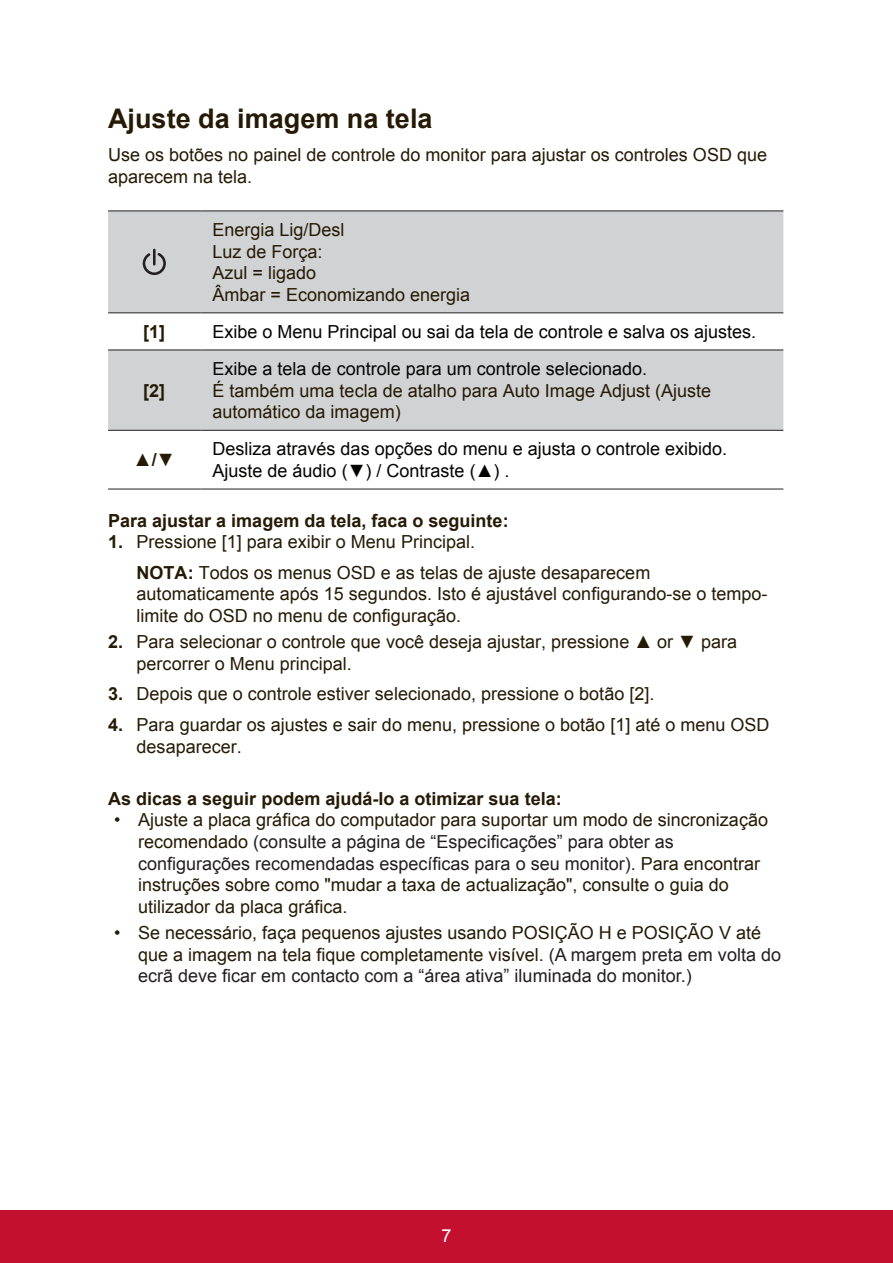
<style>
.page{position:relative;width:893px;height:1263px;background:#fff}
.page>*{position:absolute;margin:0;border:0;box-sizing:border-box;transform-origin:0 0}
.t1{font:700 27px "Arial";color:#251a05}
.t2{font:18px/21.6px "Arial";color:#251a05}
.t3{font:18px/21.6px "Arial";color:#040503}
.t4{font:700 18px "Arial";color:#251a05}
.t5{font:18px "Arial";color:#fff}
.s1{font-weight:700}
.s2{color:#231f20}
</style>
<div class="page">
<div style="left:0;top:1210px;width:892px;height:53px;background:#c3102f"></div>
<svg style="left:108px;top:211px;width:675px;height:219px;fill:#d1d2d4"></svg>
<hr style="left:108px;top:210px;width:92px;height:1px;background:#231f20">
<hr style="left:200px;top:210px;width:583px;height:1px;background:#231f20">
<hr style="left:108px;top:312px;width:92px;height:1px;background:#231f20">
<hr style="left:200px;top:312px;width:583px;height:1px;background:#231f20">
<hr style="left:108px;top:349px;width:92px;height:1px;background:#231f20">
<hr style="left:200px;top:349px;width:583px;height:1px;background:#231f20">
<hr style="left:108px;top:430px;width:92px;height:1px;background:#231f20">
<hr style="left:200px;top:430px;width:583px;height:1px;background:#231f20">
<hr style="left:108px;top:488px;width:92px;height:1px;background:#231f20">
<hr style="left:200px;top:488px;width:583px;height:1px;background:#231f20">
<svg style="left:143px;top:249px;width:23px;height:26px"></svg>
<h1 class="t1" style="left:108px;top:100px;width:326px">Ajuste da imagem na tela</h1>
<p class="t2" style="left:108px;top:144px;width:660px">Use os botões no painel de controle do monitor para ajustar os controles OSD que aparecem na tela.</p>
<p class="t2" style="left:212px;top:219px;width:259px">Energia Lig/Desl<br>Luz de Força:<br>Azul = ligado<br>Âmbar = Economizando energia</p>
<p class="t4" style="left:143px;top:320px;width:23px">[1]</p>
<p class="t3" style="left:212px;top:321px;width:545px">Exibe o Menu Principal ou sai da tela de controle e salva os ajustes.</p>
<p class="t4" style="left:143px;top:378px;width:23px">[2]</p>
<p class="t3" style="left:212px;top:358px;width:436px">Exibe a tela de controle para um controle selecionado.</p>
<p class="t2" style="left:212px;top:380px;width:500px">É também uma tecla de atalho para Auto Image Adjust (Ajuste automático da imagem)</p>
<p class="t4" style="left:134px;top:448px;width:42px">▲/▼</p>
<p class="t3" style="left:212px;top:438px;width:516px">Desliza através das opções do menu e ajusta o controle exibido.<br>Ajuste de áudio (▼) / Contraste (▲) .</p>
<p class="t4" style="left:108px;top:508px;width:402px">Para ajustar a imagem da tela, faca o seguinte:</p>
<p class="t2" style="left:136px;top:527px;width:515px;line-height:30.6px;text-indent:-28px"><span class="s1">1.</span> Pressione [1] para exibir o Menu Principal.<br><span class="s1">NOTA:</span> Todos os menus OSD e as telas de ajuste desaparecem</p>
<p class="t2" style="left:136px;top:583px;width:632px">automaticamente após 15 segundos. Isto é ajustável configurando-se o tempo&shy;limite do OSD no menu de configuração.</p>
<p class="t2" style="left:136px;top:631px;width:601px;text-indent:-28px"><span class="s1">2.</span> Para selecionar o controle que você deseja ajustar, pressione ▲ or ▼ para percorrer o Menu principal.</p>
<p class="t2" style="left:108px;top:683px;width:547px"><span class="s1">3.</span> Depois que o controle estiver selecionado, pressione o botão [2].</p>
<p class="t2" style="left:136px;top:714px;width:634px;text-indent:-28px"><span class="s1">4.</span> Para guardar os ajustes e sair do menu, pressione o botão [1] até o menu OSD desaparecer.</p>
<p class="t4" style="left:108px;top:786px;width:455px">As dicas a seguir podem ajudá-lo a otimizar sua tela:</p>
<p class="t2" style="left:138px;top:809px;width:631px;text-indent:-24px">• Ajuste a placa gráfica do computador para suportar um modo de sincronização recomendado <span class="s2">(consulte a página de “Especificações” para obter as configurações recomendadas específicas para o seu monitor)</span>. Para encontrar instruções sobre como "mudar a taxa de actualização", consulte o guia do utilizador da placa gráfica.</p>
<p class="t2" style="left:138px;top:922px;width:644px;text-indent:-24px">• Se necessário, faça pequenos ajustes usando POSIÇÃO H e POSIÇÃO V até que a imagem na tela fique completamente visível. <span class="s2">(A margem preta em volta do ecrã deve ficar em contacto com a “área ativa” iluminada do monitor.)</span></p>
<p class="t5" style="left:441px;top:1223px;width:12px">7</p>
</div>
